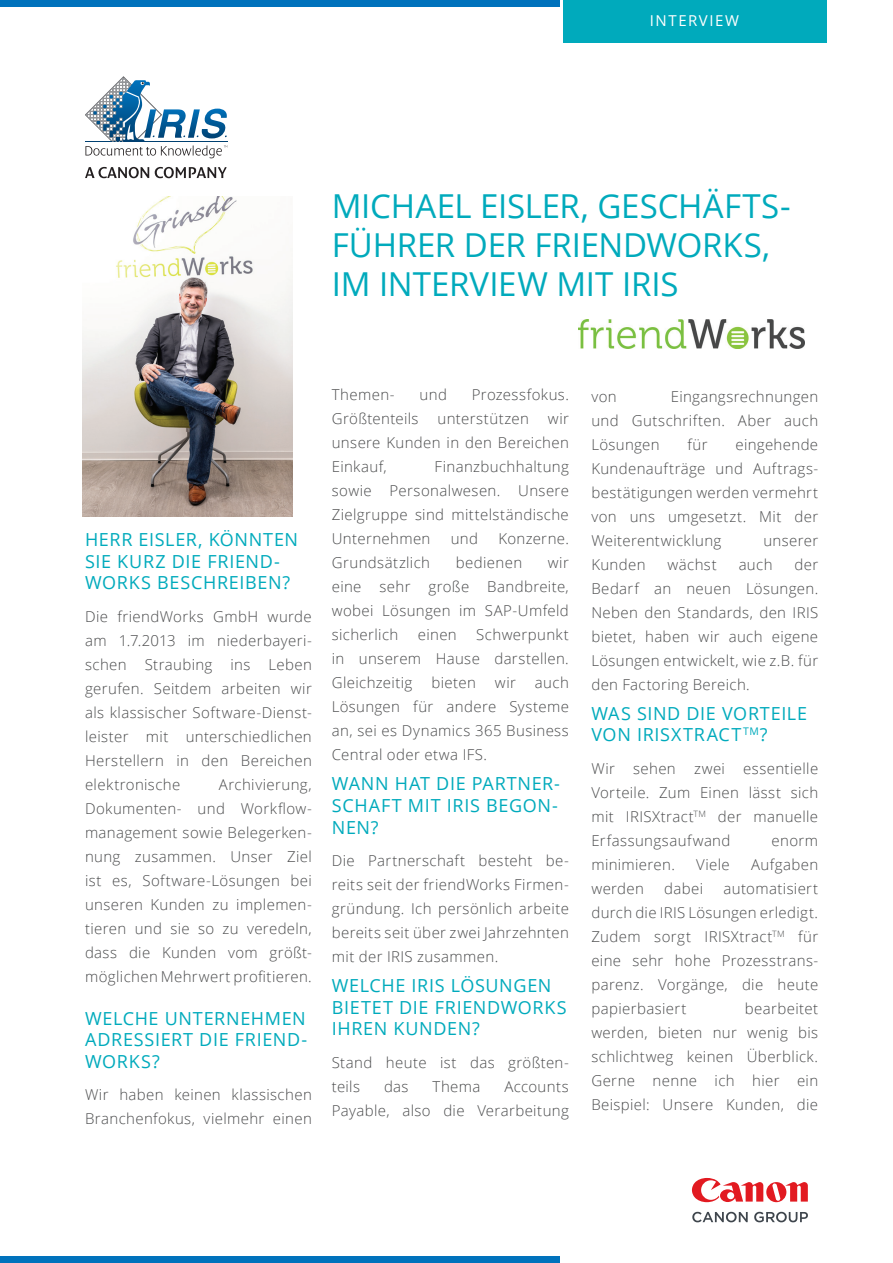
<style>
.page{position:relative;width:893px;height:1263px;background:#fff}
.page>*{position:absolute;margin:0;border:0;box-sizing:border-box;transform-origin:0 0}
.t1{font:33px/39px "Open Sans";letter-spacing:-.005em;color:#00aabc}
.t2{font:18px/21.6px "Open Sans";letter-spacing:.035em;color:#00aabc}
.t3{font:300 15px/24px "Open Sans";letter-spacing:.025em;color:#4b4c4d;text-align:justify}
.t4{font:15px "Open Sans";letter-spacing:.105em;color:#fff}
</style>
<div class="page">
<div style="left:563px;top:0;width:263px;height:43px;background:#00aabc"></div>
<img style="left:578px;top:319px;width:226px;height:30px">
<img style="left:83px;top:197px;width:210px;height:319px">
<svg style="left:692px;top:1212px;width:56px;height:10px"></svg>
<svg style="left:754px;top:1212px;width:54px;height:10px"></svg>
<svg style="left:692px;top:1178px;width:116px;height:24px"></svg>
<svg style="left:85px;top:77px;width:142px;height:81px"></svg>
<svg style="left:85px;top:167px;width:64px;height:11px"></svg>
<svg style="left:155px;top:167px;width:72px;height:11px"></svg>
<div style="left:0;top:0;width:560px;height:6px;background:#0072bc"></div>
<div style="left:0;top:1256px;width:560px;height:7px;background:#0072bc"></div>
<p class="t4" style="left:650px;top:10px;width:91px">INTERVIEW</p>
<h1 class="t1" style="left:332px;top:185px;width:460px">MICHAEL EISLER, GESCHÄFTS-<br>FÜHRER DER FRIENDWORKS,<br>IM INTERVIEW MIT IRIS</h1>
<p class="t2" style="left:85px;top:528px;width:215px">HERR EISLER, KÖNNTEN<br>SIE KURZ DIE FRIEND-<br>WORKS BESCHREIBEN?</p>
<p class="t3" style="left:85px;top:604px;width:228px">Die friendWorks GmbH wurde am 1.7.2013 im niederbayeri&shy;schen Straubing ins Leben gerufen. Seitdem arbeiten wir als klassischer Software-Dienst&shy;leister mit unterschiedlichen Herstellern in den Bereichen elektronische</p>
<p class="t3" style="left:85px;top:772px;width:228px;text-indent:134px">Archivierung, Dokumenten- und Workflow&shy;management sowie Belegerken&shy;nung zusammen. Unser Ziel ist es, Software-Lösungen bei unseren Kunden zu implemen&shy;tieren und sie so zu veredeln, dass die Kunden vom größt&shy;möglichen Mehrwert profitieren.</p>
<p class="t2" style="left:85px;top:1007px;width:224px;text-align:justify">WELCHE UNTERNEHMEN ADRESSIERT DIE FRIEND-WORKS?</p>
<p class="t3" style="left:85px;top:1082px;width:228px">Wir haben keinen klassischen<br>Branchenfokus, vielmehr einen</p>
<p class="t3" style="left:332px;top:382px;width:64px">Themen-</p>
<p class="t3" style="left:420px;top:382px;width:29px">und</p>
<p class="t3" style="left:472px;top:382px;width:98px">Prozessfokus.</p>
<p class="t3" style="left:332px;top:406px;width:88px">Größtenteils</p>
<p class="t3" style="left:438px;top:406px;width:93px">unterstützen</p>
<p class="t3" style="left:332px;top:406px;width:239px;text-indent:216px">wir unsere Kunden in den Bereichen Einkauf,</p>
<p class="t3" style="left:332px;top:454px;width:239px;text-indent:103px">Finanzbuchhaltung sowie Personalwesen. Unsere Zielgruppe sind mittelständische Unternehmen</p>
<p class="t3" style="left:451px;top:526px;width:29px">und</p>
<p class="t3" style="left:498px;top:526px;width:72px">Konzerne.</p>
<p class="t3" style="left:332px;top:550px;width:100px">Grundsätzlich</p>
<p class="t3" style="left:456px;top:550px;width:68px">bedienen</p>
<p class="t3" style="left:332px;top:550px;width:239px;text-indent:216px">wir eine sehr große Bandbreite, wobei Lösungen im SAP-Umfeld sicherlich</p>
<p class="t3" style="left:332px;top:622px;width:239px;text-indent:144px">Schwerpunkt in unserem Hause darstellen.<br>Gleichzeitig</p>
<p class="t3" style="left:418px;top:622px;width:40px">einen</p>
<p class="t3" style="left:332px;top:670px;width:239px;text-indent:203px">auch Lösungen für andere Systeme an, sei es Dynamics 365 Business Central oder etwa IFS.</p>
<p class="t2" style="left:332px;top:772px;width:230px;text-align:justify">WANN HAT DIE PARTNER-SCHAFT MIT IRIS BEGON-NEN?</p>
<p class="t3" style="left:332px;top:848px;width:239px">Die Partnerschaft besteht be&shy;reits seit der friendWorks Firmen&shy;gründung. Ich persönlich arbeite bereits seit über zwei Jahrzehnten mit der IRIS zusammen.</p>
<p class="t2" style="left:332px;top:974px;width:236px">WELCHE IRIS LÖSUNGEN<br>BIETET DIE FRIENDWORKS<br>IHREN KUNDEN?</p>
<p class="t3" style="left:332px;top:1050px;width:239px">Stand heute ist das größten&shy;teils</p>
<p class="t3" style="left:432px;top:670px;width:46px">bieten</p>
<p class="t3" style="left:495px;top:670px;width:22px">wir</p>
<p class="t3" style="left:384px;top:1074px;width:26px">das</p>
<p class="t3" style="left:432px;top:1074px;width:49px">Thema</p>
<p class="t3" style="left:332px;top:1074px;width:239px;text-align:right">Accounts<br>Payable, also die Verarbeitung</p>
<p class="t3" style="left:591px;top:384px;width:228px;text-indent:79px">Eingangsrechnungen und Gutschriften. Aber auch Lösungen</p>
<p class="t3" style="left:591px;top:384px;width:27px">von</p>
<p class="t3" style="left:688px;top:432px;width:22px">für</p>
<p class="t3" style="left:591px;top:432px;width:228px;text-indent:144px">eingehende Kundenaufträge und Auftrags&shy;bestätigungen werden vermehrt von uns umgesetzt. Mit der Weiterentwicklung</p>
<p class="t3" style="left:763px;top:528px;width:56px">unserer</p>
<p class="t3" style="left:591px;top:552px;width:228px;text-indent:203px">der Bedarf an neuen Lösungen.<br>Neben den Standards, den IRIS bietet, haben wir auch eigene Lösungen entwickelt, wie z.B. für den Factoring Bereich.</p>
<p class="t2" style="left:591px;top:702px;width:217px">WAS SIND DIE VORTEILE<br>VON IRISXTRACT<sup>TM</sup>?</p>
<p class="t3" style="left:591px;top:756px;width:228px">Wir sehen zwei essentielle Vorteile. Zum Einen lässt sich mit IRISXtract<sup>TM</sup> der manuelle Erfassungsaufwand</p>
<p class="t3" style="left:591px;top:552px;width:56px">Kunden</p>
<p class="t3" style="left:668px;top:552px;width:51px">wächst</p>
<p class="t3" style="left:739px;top:552px;width:35px">auch</p>
<p class="t3" style="left:772px;top:828px;width:48px">enorm</p>
<p class="t3" style="left:591px;top:852px;width:85px">minimieren.</p>
<p class="t3" style="left:696px;top:852px;width:35px">Viele</p>
<p class="t3" style="left:751px;top:852px;width:69px">Aufgaben</p>
<p class="t3" style="left:591px;top:876px;width:54px">werden</p>
<p class="t3" style="left:664px;top:876px;width:40px">dabei</p>
<p class="t3" style="left:591px;top:876px;width:228px;text-indent:132px">automatisiert durch die IRIS Lösungen erledigt.<br>Zudem sorgt IRISXtract<sup>TM</sup> für eine sehr hohe Prozesstrans&shy;parenz. Vorgänge, die heute papierbasiert</p>
<p class="t3" style="left:591px;top:996px;width:228px;text-indent:153px">bearbeitet werden, bieten nur wenig bis schlichtweg keinen Überblick.<br>Gerne nenne ich hier ein Beispiel: Unsere Kunden, die</p>
</div>
